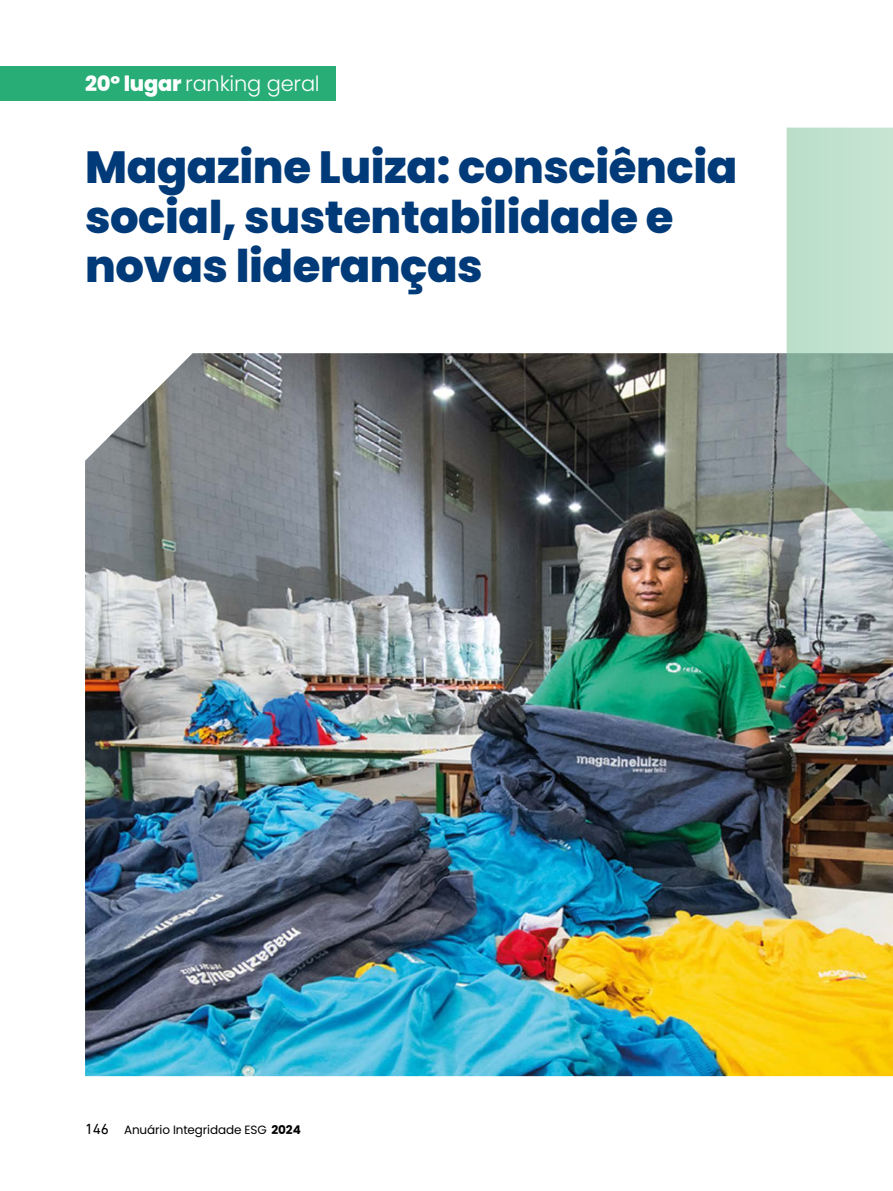
<style>
.page{position:relative;width:893px;height:1191px;background:#fff}
.page>*{position:absolute;margin:0;border:0;box-sizing:border-box;transform-origin:0 0}
.t1{font:800 45px/49.5px "Poppins";letter-spacing:-.01em;color:#003a78}
.t2{font:300 21px "Poppins";letter-spacing:-.01em;color:#fff}
.t3{font:12px "Poppins";letter-spacing:-.01em;color:#000}
.s1{font-weight:800}
.s2{font-family:"DIN Next LT Pro";font-size:15px}
.s3{font-weight:700}
</style>
<div class="page">
<img style="left:85px;top:353px;width:808px;height:723px">
<svg style="left:787px;top:128px;width:106px;height:518px;background:#a8c2b6"></svg>
<div style="left:0;top:66px;width:336px;height:35px;background:#29ad76"></div>
<p class="t2" style="left:85px;top:72px;width:236px"><span class="s1">20º lugar</span> ranking geral</p>
<p class="t1" style="left:85px;top:143px;width:654px">Magazine Luiza: consciência social, sustentabilidade e novas lideranças</p>
<p class="t3" style="left:85px;top:1123px;width:217px"><span class="s2">146</span> Anuário Integridade ESG <span class="s3">2024</span></p>
</div>
